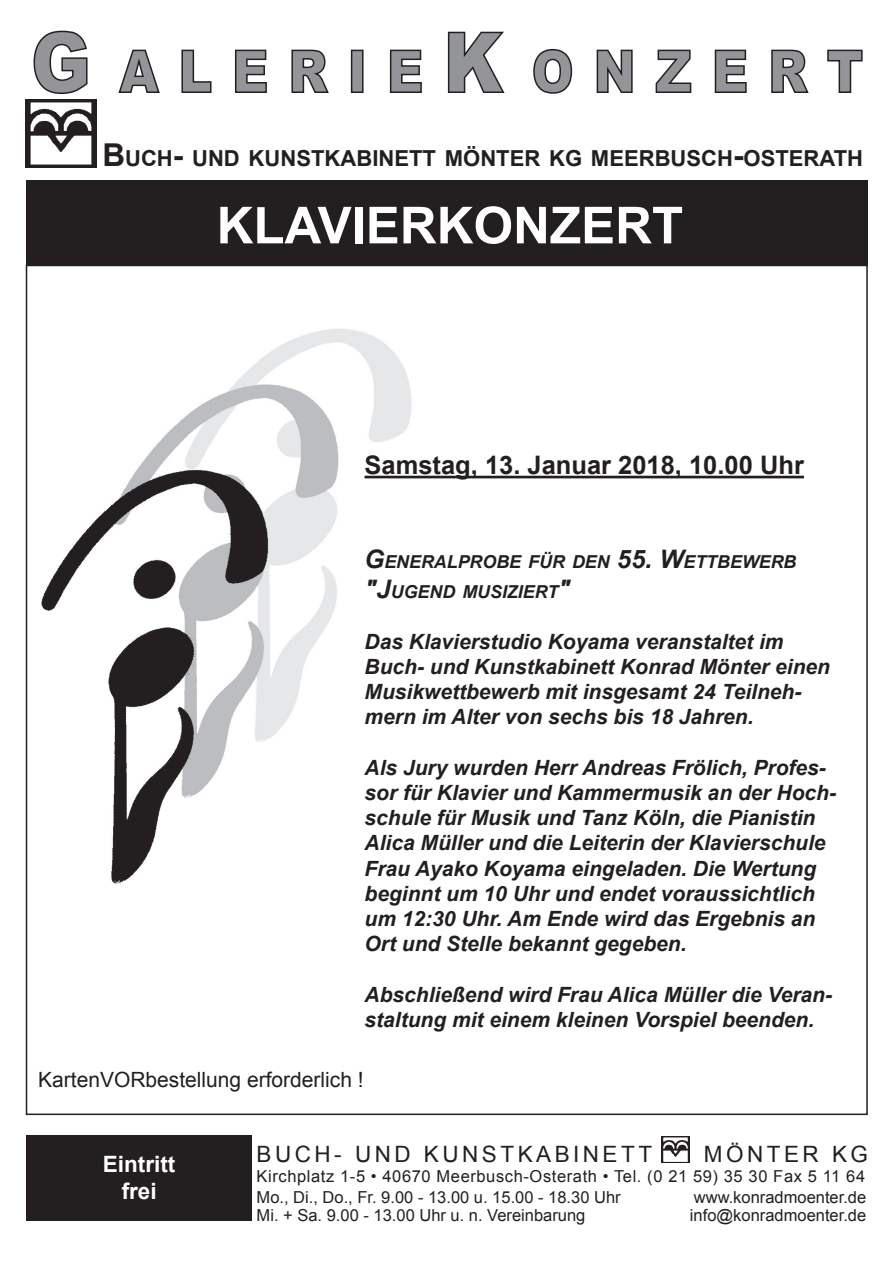
<style>
.page{position:relative;width:893px;height:1263px;background:#fff}
.page>*{position:absolute;margin:0;border:0;box-sizing:border-box;transform-origin:0 0}
.t1{font:900 58.5px "Arial";letter-spacing:.395em;color:#939598;scale:.86 1}
.t2{font:700 51px "Arial";color:#fff}
.t3{font:700 25.5px "Arial";color:#231f20}
.t4{font:22.5px "Arial";letter-spacing:.155em;color:#231f20}
.t5{font:700 22.5px/27px "Arial";color:#fff;text-align:center}
.t6{font:700 22.05px "Arial";color:#231f20}
.t7{font:italic 700 21px/25.2px "Arial";color:#231f20}
.t8{font:21px "Arial";color:#231f20}
.t9{font:italic 700 17.85px/30.6px "Arial";color:#231f20}
.t10{font:16.5px/18px "Arial";color:#231f20}
.t11{font:16.5px "Arial";letter-spacing:.035em;color:#231f20}
.s1{font-size:83.55px}
.s2{font-size:31.5px}
.s3{font-size:25.5px}
</style>
<div class="page">
<div style="left:26px;top:265px;width:842px;height:850px;background:#fff;border:2px solid #231f20"></div>
<img style="left:661px;top:1136px;width:28px;height:27px">
<img style="left:25px;top:99px;width:72px;height:69px">
<svg style="left:33px;top:30px;width:55px;height:64px"></svg>
<svg style="left:118px;top:49px;width:42px;height:44px"></svg>
<svg style="left:181px;top:49px;width:31px;height:44px"></svg>
<svg style="left:235px;top:49px;width:32px;height:44px"></svg>
<svg style="left:291px;top:49px;width:38px;height:44px"></svg>
<div style="left:351px;top:50px;width:13px;height:43px;border:2px solid #231f20"></div>
<svg style="left:389px;top:49px;width:33px;height:44px"></svg>
<svg style="left:447px;top:31px;width:58px;height:62px"></svg>
<svg style="left:533px;top:48px;width:40px;height:46px"></svg>
<svg style="left:596px;top:49px;width:37px;height:44px"></svg>
<svg style="left:655px;top:49px;width:37px;height:44px"></svg>
<svg style="left:714px;top:49px;width:33px;height:44px"></svg>
<svg style="left:771px;top:49px;width:38px;height:44px"></svg>
<svg style="left:827px;top:49px;width:36px;height:44px"></svg>
<div style="left:26px;top:180px;width:842px;height:86px;background:#231f20"></div>
<img style="left:41px;top:329px;width:375px;height:555px">
<div style="left:27px;top:1136px;width:225px;height:85px;background:#231f20"></div>
<hr style="left:364px;top:476px;width:440px;height:2px;background:#231f20">
<h1 class="t1" style="left:31px;top:29px;width:969px"><span class="s1">G</span> ALERIE<span class="s1">K</span> ONZERT</h1>
<p class="t6" style="left:102px;top:143px;width:762px"><span class="s2">B</span>UCH<span class="s2">-</span> UND KUNSTKABINETT MÖNTER KG MEERBUSCH<span class="s2">-</span>OSTERATH</p>
<h2 class="t2" style="left:217px;top:191px;width:468px">KLAVIERKONZERT</h2>
<p class="t3" style="left:364px;top:448px;width:441px">Samstag, 13. Januar 2018, 10.00 Uhr</p>
<p class="t9" style="left:364px;top:547px;width:433px"><span class="s3">G</span>ENERALPROBE FÜR DEN <span class="s3">55. W</span>ETTBEWERB <span class="s3">"J</span>UGEND MUSIZIERT<span class="s3">"</span></p>
<p class="t7" style="left:364px;top:629px;width:467px">Das Klavierstudio Koyama veranstaltet im Buch- und Kunstkabinett Konrad Mönter einen Musikwettbewerb mit insgesamt 24 Teilneh&shy;mern im Alter von sechs bis 18 Jahren.</p>
<p class="t7" style="left:364px;top:755px;width:473px">Als Jury wurden Herr Andreas Frölich, Profes&shy;sor für Klavier und Kammermusik an der Hoch&shy;schule für Musik und Tanz Köln, die Pianistin Alica Müller und die Leiterin der Klavierschule Frau Ayako Koyama eingeladen. Die Wertung beginnt um 10 Uhr und endet voraussichtlich um 12:30 Uhr. Am Ende wird das Ergebnis an Ort und Stelle bekannt gegeben.</p>
<p class="t7" style="left:364px;top:982px;width:469px">Abschließend wird Frau Alica Müller die Veran&shy;staltung mit einem kleinen Vorspiel beenden.</p>
<p class="t8" style="left:38px;top:1065px;width:327px">KartenVORbestellung erforderlich !</p>
<p class="t5" style="left:103px;top:1151px;width:74px">Eintritt frei</p>
<p class="t4" style="left:257px;top:1139px;width:397px">BUCH- UND KUNSTKABINETT</p>
<p class="t4" style="left:704px;top:1139px;width:166px">MÖNTER KG</p>
<p class="t11" style="left:257px;top:1165px;width:610px">Kirchplatz 1-5 • 40670 Meerbusch-Osterath • Tel. (0 21 59) 35 30 Fax 5 11 64</p>
<p class="t10" style="left:257px;top:1188px;width:366px">Mo., Di., Do., Fr. 9.00 - 13.00 u. 15.00 - 18.30 Uhr<br>Mi. + Sa. 9.00 - 13.00 Uhr u. n. Vereinbarung</p>
<p class="t10" style="left:690px;top:1188px;width:178px">www.konradmoenter.de info@konradmoenter.de</p>
</div>
